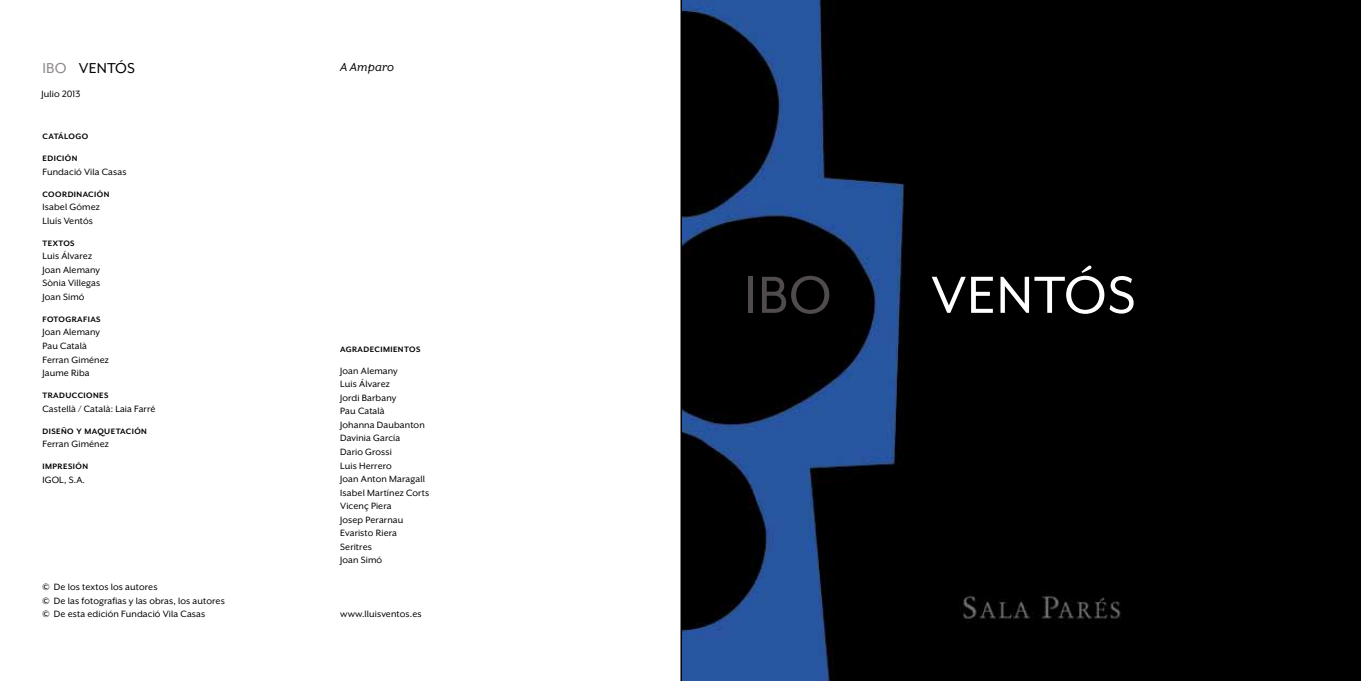
<style>
.page{position:relative;width:1361px;height:681px;background:#fff}
.page>*{position:absolute;margin:0;border:0;box-sizing:border-box;transform-origin:0 0}
.t1{font:60px "Mr Eaves San R";letter-spacing:.01em;color:#fff}
.t2{font:60px "Mr Eaves San R";color:#504c4e}
.t3{font:16.5px "Mr Eaves San R";letter-spacing:.01em;color:#000}
.t4{font:13.5px "Mr Eaves XL San RI";letter-spacing:.01em;color:#000}
.t5{font:10.5px/13.5px "Mr Eaves XL San R";letter-spacing:.01em;color:#000}
.t6{font:9px "Mr Eaves XL San B";letter-spacing:.05em;color:#000}
.s1{color:#8f888a}
</style>
<div class="page">
<svg style="left:680px;top:0;width:681px;height:680px"></svg>
<img style="left:958px;top:590px;width:168px;height:34px">
<div style="left:956px;top:588px;width:172px;height:38px;border:1px solid #000"></div>
<h2 class="t3" style="left:43px;top:59px;width:94px"><span class="s1">IBO</span> VENTÓS</h2>
<p class="t5" style="left:42px;top:87px;width:40px">Julio 2013</p>
<p class="t6" style="left:43px;top:131px;width:47px">CATÁLOGO</p>
<p class="t6" style="left:43px;top:153px;width:36px">EDICIÓN</p>
<p class="t5" style="left:43px;top:165px;width:86px">Fundació Vila Casas</p>
<p class="t6" style="left:43px;top:189px;width:68px">COORDINACIÓN</p>
<p class="t5" style="left:43px;top:200px;width:59px">Isabel Gómez<br>Lluís Ventós</p>
<p class="t6" style="left:43px;top:238px;width:34px">TEXTOS</p>
<p class="t5" style="left:43px;top:249px;width:59px">Luis Álvarez<br>Joan Alemany<br>Sònia Villegas<br>Joan Simó</p>
<p class="t6" style="left:43px;top:314px;width:60px">FOTOGRAFIAS</p>
<p class="t5" style="left:43px;top:325px;width:68px">Joan Alemany<br>Pau Català<br>Ferran Giménez<br>Jaume Riba</p>
<p class="t6" style="left:43px;top:390px;width:67px">TRADUCCIONES</p>
<p class="t5" style="left:43px;top:401px;width:114px">Castellà / Català: Laia Farré</p>
<p class="t6" style="left:43px;top:425px;width:106px">DISEÑO Y MAQUETACIÓN</p>
<p class="t5" style="left:43px;top:437px;width:68px">Ferran Giménez</p>
<p class="t6" style="left:43px;top:461px;width:47px">IMPRESIÓN</p>
<p class="t5" style="left:43px;top:472px;width:44px">IGOL, S.A.</p>
<p class="t5" style="left:43px;top:580px;width:184px">© De los textos los autores<br>© De las fotografias y las obras, los autores © De esta edición Fundació Vila Casas</p>
<p class="t4" style="left:340px;top:59px;width:55px">A Amparo</p>
<p class="t6" style="left:340px;top:344px;width:82px">AGRADECIMIENTOS</p>
<p class="t5" style="left:340px;top:364px;width:91px">Joan Alemany<br>Luis Álvarez<br>Jordi Barbany<br>Pau Català<br>Johanna Daubanton<br>Davinia García<br>Dario Grossi<br>Luis Herrero<br>Joan Anton Maragall<br>Isabel Martínez Corts<br>Vicenç Piera<br>Josep Perarnau<br>Evaristo Riera<br>Seritres<br>Joan Simó</p>
<p class="t5" style="left:340px;top:607px;width:83px">www.lluisventos.es</p>
<h1 class="t2" style="left:744px;top:262px;width:89px">IBO</h1>
<h1 class="t1" style="left:931px;top:262px;width:206px">VENTÓS</h1>
</div>
